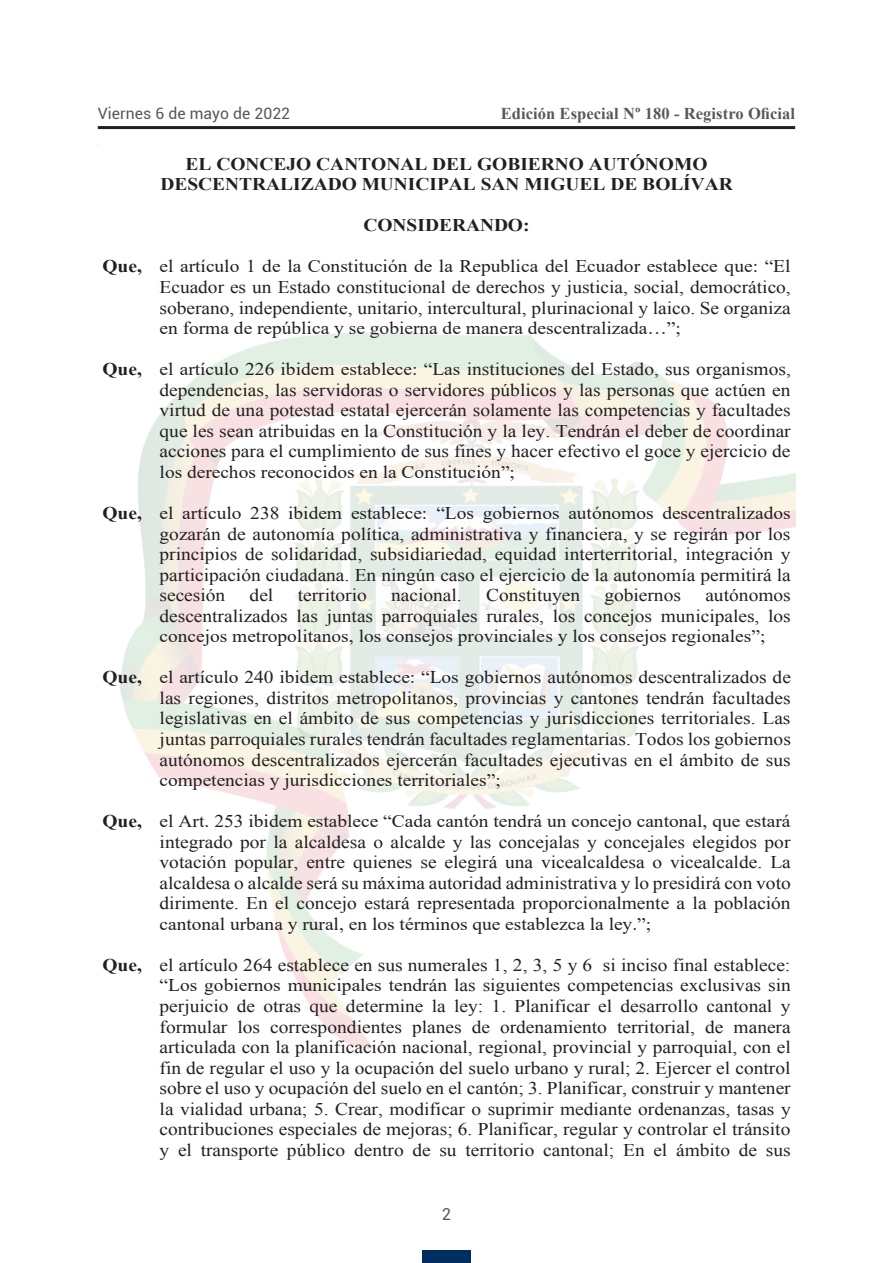
<style>
.page{position:relative;width:893px;height:1263px;background:#fff}
.page>*{position:absolute;margin:0;border:0;box-sizing:border-box;transform-origin:0 0}
.t1{font:17.85px/20.5px "Times New Roman";color:#231f20;text-align:justify;scale:1.09 1}
.t2{font:700 17.85px/20.5px "Times New Roman";color:#231f20;text-align:center;scale:1.09 1}
.t3{font:700 16.5px "Times New Roman";letter-spacing:.005em;color:#57585a}
.t4{font:16.5px "Roboto";color:#57585a}
.t5{font:15.75px "Roboto";letter-spacing:.005em;color:#57585a}
.s1{font-weight:700}
</style>
<div class="page">
<hr style="left:98px;top:126px;width:697px;height:3px;background:#231f20">
<div style="left:422px;top:1250px;width:49px;height:13px;background:#002e5e"></div>
<img style="left:120px;top:333px;width:675px;height:716px">
<p class="t5" style="left:98px;top:102px;width:194px">Viernes 6 de mayo de 2022</p>
<p class="t3" style="left:501px;top:102px;width:296px">Edición Especial Nº 180 - Registro Oficial</p>
<p class="t2" style="left:160px;top:153px;width:527px">EL CONCEJO CANTONAL DEL GOBIERNO AUTÓNOMO<br>DESCENTRALIZADO MUNICIPAL SAN MIGUEL DE BOLÍVAR</p>
<p class="t2" style="left:363px;top:215px;width:154px">CONSIDERANDO:</p>
<p class="t1" style="left:160px;top:256px;width:581px;text-indent:-57px"><span class="s1">Que,</span> el artículo 1 de la Constitución de la Republica del Ecuador establece que: “El Ecuador es un Estado constitucional de derechos y justicia, social, democrático, soberano, independiente, unitario, intercultural, plurinacional y laico. Se organiza en forma de república y se gobierna de manera descentralizada…”;</p>
<p class="t1" style="left:160px;top:358px;width:581px;text-indent:-57px"><span class="s1">Que,</span> el artículo 226 ibidem establece: “Las instituciones del Estado, sus organismos, dependencias, las servidoras o servidores públicos y las personas que actúen en virtud de una potestad estatal ejercerán solamente las competencias y facultades que les sean atribuidas en la Constitución y la ley. Tendrán el deber de coordinar acciones para el cumplimiento de sus fines y hacer efectivo el goce y ejercicio de los derechos reconocidos en la Constitución”;</p>
<p class="t1" style="left:160px;top:502px;width:580px;text-indent:-57px"><span class="s1">Que,</span> el artículo 238 ibidem establece: “Los gobiernos autónomos descentralizados gozarán de autonomía política, administrativa y financiera, y se regirán por los principios de solidaridad, subsidiariedad, equidad interterritorial, integración y participación ciudadana. En ningún caso el ejercicio de la autonomía permitirá la secesión</p>
<p class="t1" style="left:250px;top:585px;width:23px">del</p>
<p class="t1" style="left:298px;top:585px;width:65px">territorio</p>
<p class="t1" style="left:391px;top:585px;width:66px">nacional.</p>
<p class="t1" style="left:486px;top:585px;width:88px">Constituyen</p>
<p class="t1" style="left:604px;top:585px;width:72px">gobiernos</p>
<p class="t1" style="left:160px;top:585px;width:581px;text-indent:546px">autónomos descentralizados las juntas parroquiales rurales, los concejos municipales, los concejos metropolitanos, los consejos provinciales y los consejos regionales”;</p>
<p class="t1" style="left:160px;top:666px;width:581px;text-indent:-57px"><span class="s1">Que,</span> el artículo 240 ibidem establece: “Los gobiernos autónomos descentralizados de las regiones, distritos metropolitanos, provincias y cantones tendrán facultades legislativas en el ámbito de sus competencias y jurisdicciones territoriales. Las juntas parroquiales rurales tendrán facultades reglamentarias. Todos los gobiernos autónomos descentralizados ejercerán facultades ejecutivas en el ámbito de sus competencias y jurisdicciones territoriales”;</p>
<p class="t1" style="left:160px;top:810px;width:581px;text-indent:-57px"><span class="s1">Que,</span> el Art. 253 ibidem establece “Cada cantón tendrá un concejo cantonal, que estará integrado por la alcaldesa o alcalde y las concejalas y concejales elegidos por votación popular, entre quienes se elegirá una vicealcaldesa o vicealcalde. La alcaldesa o alcalde será su máxima autoridad administrativa y lo presidirá con voto dirimente. En el concejo estará representada proporcionalmente a la población cantonal urbana y rural, en los términos que establezca la ley.”;</p>
<p class="t1" style="left:160px;top:954px;width:581px;text-indent:-57px"><span class="s1">Que,</span> el artículo 264 establece en sus numerales 1, 2, 3, 5 y 6 si inciso final establece: “Los gobiernos municipales tendrán las siguientes competencias exclusivas sin perjuicio de otras que determine la ley: 1. Planificar el desarrollo cantonal y formular los correspondientes planes de ordenamiento territorial, de manera articulada con la planificación nacional, regional, provincial y parroquial, con el fin de regular el uso y la ocupación del suelo urbano y rural; 2. Ejercer el control sobre el uso y ocupación del suelo en el cantón; 3. Planificar, construir y mantener la vialidad urbana; 5. Crear, modificar o suprimir mediante ordenanzas, tasas y contribuciones especiales de mejoras; 6. Planificar, regular y controlar el tránsito y el transporte público dentro de su territorio cantonal; En el ámbito de sus</p>
<p class="t4" style="left:442px;top:1203px;width:11px">2</p>
</div>
